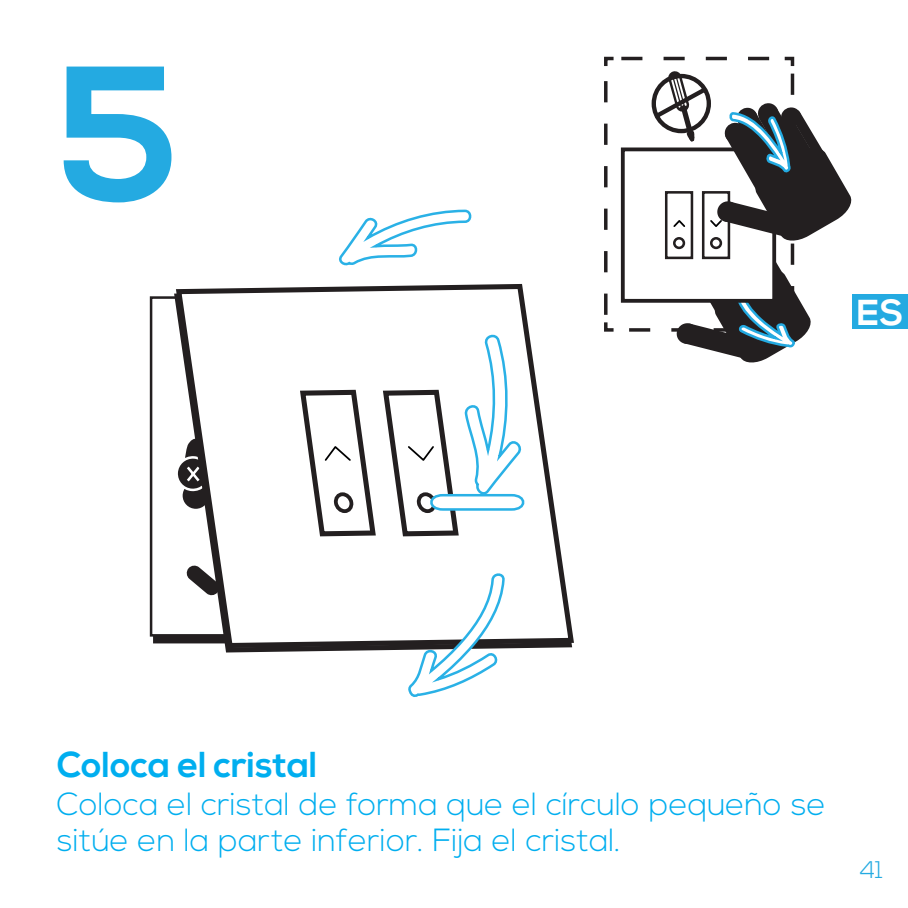
<style>
.page{position:relative;width:908px;height:908px;background:#fff}
.page>*{position:absolute;margin:0;border:0;box-sizing:border-box;transform-origin:0 0}
.Numero{font:700 192px "Nexa";color:#24aae1}
.titolo_spiegazione{font:700 36px "Nexa";color:#00aeef}
.info_tecniche_princi{font:700 36px "Nexa";color:#fff}
.spiegazione{font:300 32px/36.8px "Nexa";color:#00aeef}
.t1{font:300 24px "Nexa";color:#24aae1}
</style>
<div class="page">
<svg style="left:339px;top:209px;width:133px;height:57px"></svg>
<svg style="left:173px;top:283px;width:401px;height:367px"></svg>
<svg style="left:405px;top:564px;width:100px;height:133px"></svg>
<svg style="left:297px;top:332px;width:232px;height:206px"></svg>
<svg style="left:604px;top:56px;width:191px;height:276px"></svg>
<div style="left:620px;top:147px;width:155px;height:155px;border:4px solid #231f20"></div>
<svg style="left:604px;top:81px;width:3px;height:234px"></svg>
<svg style="left:621px;top:57px;width:147px;height:3px"></svg>
<svg style="left:628px;top:72px;width:225px;height:291px"></svg>
<div style="left:852px;top:294px;width:55px;height:34px;background:#24aae1"></div>
<p class="Numero" style="left:57px;top:24px;width:122px">5</p>
<p class="info_tecniche_princi" style="left:856px;top:291px;width:49px">ES</p>
<p class="titolo_spiegazione" style="left:57px;top:743px;width:262px">Coloca el cristal</p>
<p class="spiegazione" style="left:57px;top:786px;width:770px">Coloca el cristal de forma que el círculo pequeño se sitúe en la parte inferior. Fija el cristal.</p>
<p class="t1" style="left:859px;top:855px;width:25px">41</p>
</div>
